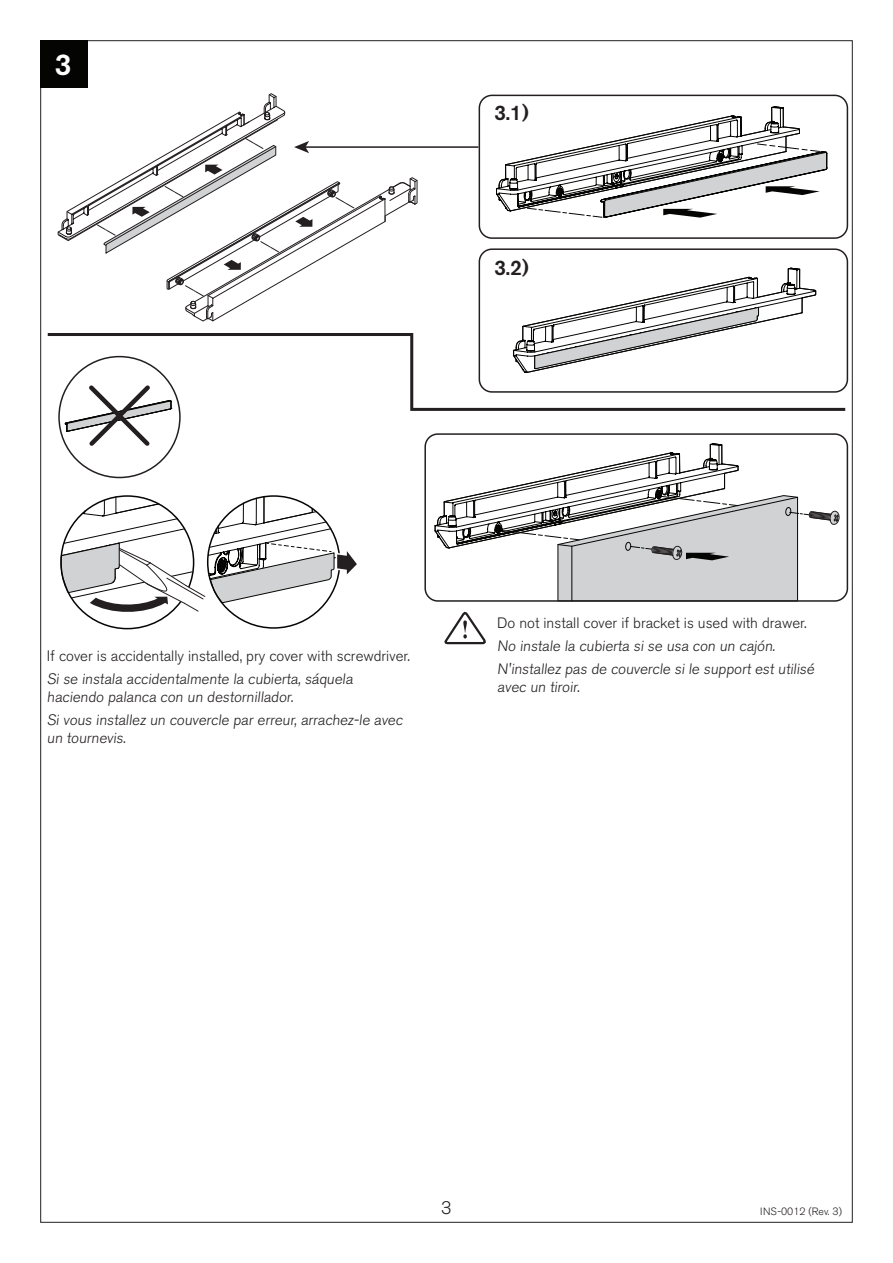
<style>
.page{position:relative;width:893px;height:1263px;background:#fff}
.page>*{position:absolute;margin:0;border:0;box-sizing:border-box;transform-origin:0 0}
.t1{font:500 30px "Akzidenz Grotesk BE";color:#fff}
.t2{font:500 21px "Akzidenz Grotesk BE";color:#231f20}
.t3{font:300 18px "Akzidenz Grotesk BE";color:#231f20}
.t4{font:300 15px/18px "Akzidenz Grotesk BE";color:#231f20}
.t5{font:300 10.5px "Akzidenz Grotesk BE";color:#231f20}
</style>
<div class="page">
<div style="left:40px;top:41px;width:48px;height:47px;background:#040503"></div>
<div style="left:479px;top:95px;width:369px;height:144px;border:2px solid #231f20;border-radius:13px"></div>
<svg style="left:496px;top:106px;width:331px;height:112px"></svg>
<div style="left:479px;top:248px;width:369px;height:145px;border:2px solid #231f20;border-radius:13px"></div>
<hr style="left:305px;top:146px;width:173px;height:2px;background:#231f20">
<svg style="left:522px;top:267px;width:294px;height:64px"></svg>
<div style="left:424px;top:433px;width:424px;height:169px;border:2px solid #231f20;border-radius:13px"></div>
<svg style="left:435px;top:443px;width:405px;height:159px"></svg>
<svg style="left:65px;top:412px;width:107px;height:38px"></svg>
<svg style="left:60px;top:495px;width:297px;height:135px"></svg>
<svg style="left:47px;top:331px;width:801px;height:81px"></svg>
<svg style="left:444px;top:611px;width:42px;height:34px"></svg>
<svg style="left:57px;top:93px;width:361px;height:229px"></svg>
<p class="t1" style="left:54px;top:46px;width:18px">3</p>
<p class="t2" style="left:494px;top:100px;width:37px">3.1)</p>
<p class="t2" style="left:494px;top:255px;width:37px">3.2)</p>
<p class="t4" style="left:47px;top:647px;width:365px">If cover is accidentally installed, pry cover with screwdriver.</p>
<p class="t4" style="left:47px;top:670px;width:310px">Si se instala accidentalmente la cubierta, sáquela haciendo palanca con un destornillador.</p>
<p class="t4" style="left:47px;top:711px;width:359px">Si vous installez un couvercle par erreur, arrachez-le avec un tournevis.</p>
<p class="t4" style="left:497px;top:614px;width:311px">Do not install cover if bracket is used with drawer.</p>
<p class="t4" style="left:497px;top:637px;width:281px">No instale la cubierta si se usa con un cajón.</p>
<p class="t4" style="left:497px;top:660px;width:321px">N'installez pas de couvercle si le support est utilisé avec un tiroir.</p>
<p class="t3" style="left:441px;top:1197px;width:12px">3</p>
<p class="t5" style="left:760px;top:1205px;width:83px">INS-0012 (Rev. 3)</p>
</div>
